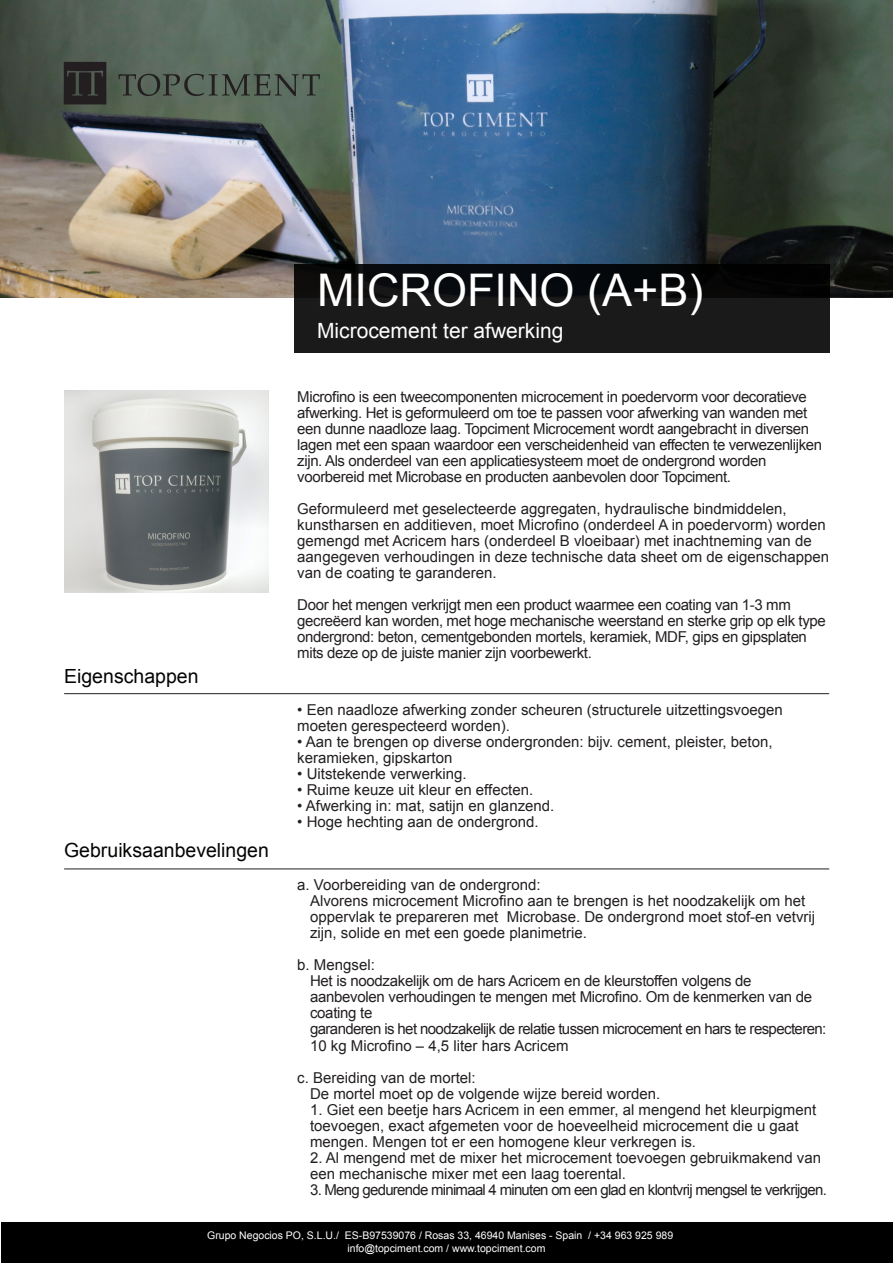
<style>
.page{position:relative;width:893px;height:1263px;background:#fff}
.page>*{position:absolute;margin:0;border:0;box-sizing:border-box;transform-origin:0 0}
.t1{font:45px "Arial";color:#fff}
.t2{font:21px "Arial";color:#fff}
.t3{font:19.5px "Arial";color:#040503}
.cuerpo_texto{font:15px/16px "Arial";color:#231f20}
.cuerpo_texto-2{font:15px/16px "Arial";letter-spacing:-.025em;color:#231f20}
.cuerpo_texto-3{font:15px/16px "Arial";letter-spacing:-.02em;color:#231f20}
.cuerpo_texto-4{font:15px "Arial";letter-spacing:-.04em;color:#231f20}
.cuerpo_texto-5{font:15px "Arial";letter-spacing:-.05em;color:#231f20}
.t4{font:10.5px "Arial";color:#fff}
</style>
<div class="page">
<div style="left:1px;top:1222px;width:892px;height:41px;background:#000"></div>
<img style="left:64px;top:391px;width:205px;height:202px">
<img style="left:0;top:0;width:893px;height:298px">
<div style="left:294px;top:264px;width:535px;height:88px;background:linear-gradient(to bottom,#050709,#20201f)"></div>
<svg style="left:118px;top:74px;width:202px;height:22px;background:#4d594f"></svg>
<svg style="left:64px;top:62px;width:42px;height:42px;background:#282626"></svg>
<hr style="left:64px;top:693px;width:765px;height:1px;background:#231f20">
<hr style="left:64px;top:868px;width:765px;height:1px;background:#231f20">
<p class="t1" style="left:317px;top:261px;width:388px">MICROFINO (A+B)</p>
<p class="t2" style="left:317px;top:317px;width:248px">Microcement ter afwerking</p>
<p class="t3" style="left:64px;top:664px;width:136px">Eigenschappen</p>
<p class="t3" style="left:64px;top:837px;width:206px">Gebruiksaanbevelingen</p>
<p class="cuerpo_texto-2" style="left:297px;top:388px;width:526px">Microfino is een tweecomponenten microcement in poedervorm voor decoratieve afwerking. Het is geformuleerd om toe te passen voor afwerking van wanden met een dunne naadloze laag. Topciment Microcement wordt aangebracht in diversen lagen met een spaan waardoor een verscheidenheid van effecten te verwezenlijken zijn. Als onderdeel van een applicatiesysteem moet de ondergrond worden voorbereid met Microbase en producten aanbevolen door Topciment.</p>
<p class="cuerpo_texto" style="left:297px;top:501px;width:533px">Geformuleerd met geselecteerde aggregaten, hydraulische bindmiddelen, kunstharsen en additieven, moet Microfino (onderdeel A in poedervorm) worden gemengd met Acricem hars (onderdeel B vloeibaar) met inachtneming van de aangegeven verhoudingen in deze technische data sheet om de eigenschappen van de coating te garanderen.</p>
<p class="cuerpo_texto-2" style="left:297px;top:597px;width:530px">Door het mengen verkrijgt men een product waarmee een coating van 1-3 mm gecreëerd kan worden, met hoge mechanische weerstand en sterke grip op elk type ondergrond: beton, cementgebonden mortels, keramiek, MDF, gips en gipsplaten mits deze op de juiste manier zijn voorbewerkt.</p>
<p class="cuerpo_texto" style="left:297px;top:702px;width:487px">• Een naadloze afwerking zonder scheuren (structurele uitzettingsvoegen moeten gerespecteerd worden).</p>
<p class="cuerpo_texto" style="left:297px;top:734px;width:477px">• Aan te brengen op diverse ondergronden: bijv. cement, pleister, beton, keramieken, gipskarton</p>
<p class="cuerpo_texto" style="left:297px;top:766px;width:171px">• Uitstekende verwerking.</p>
<p class="cuerpo_texto" style="left:297px;top:782px;width:237px">• Ruime keuze uit kleur en effecten.</p>
<p class="cuerpo_texto" style="left:297px;top:798px;width:259px">• Afwerking in: mat, satijn en glanzend.</p>
<p class="cuerpo_texto" style="left:297px;top:814px;width:243px">• Hoge hechting aan de ondergrond.</p>
<p class="cuerpo_texto" style="left:297px;top:877px;width:245px">a. Voorbereiding van de ondergrond:</p>
<p class="cuerpo_texto" style="left:310px;top:893px;width:507px">Alvorens microcement Microfino aan te brengen is het noodzakelijk om het oppervlak te prepareren met Microbase. De ondergrond moet stof-en vetvrij zijn, solide en met een goede planimetrie.</p>
<p class="cuerpo_texto" style="left:297px;top:957px;width:79px">b. Mengsel:</p>
<p class="cuerpo_texto-3" style="left:310px;top:973px;width:504px">Het is noodzakelijk om de hars Acricem en de kleurstoffen volgens de aanbevolen verhoudingen te mengen met Microfino. Om de kenmerken van de coating te</p>
<p class="cuerpo_texto-4" style="left:310px;top:1019px;width:518px">garanderen is het noodzakelijk de relatie tussen microcement en hars te respecteren:</p>
<p class="cuerpo_texto" style="left:310px;top:1037px;width:260px">10 kg Microfino – 4,5 liter hars Acricem</p>
<p class="cuerpo_texto" style="left:297px;top:1069px;width:180px">c. Bereiding van de mortel:</p>
<p class="cuerpo_texto" style="left:310px;top:1085px;width:352px">De mortel moet op de volgende wijze bereid worden.</p>
<p class="cuerpo_texto" style="left:310px;top:1101px;width:508px">1. Giet een beetje hars Acricem in een emmer, al mengend het kleurpigment toevoegen, exact afgemeten voor de hoeveelheid microcement die u gaat mengen. Mengen tot er een homogene kleur verkregen is.</p>
<p class="cuerpo_texto" style="left:310px;top:1150px;width:513px">2. Al mengend met de mixer het microcement toevoegen gebruikmakend van een mechanische mixer met een laag toerental.</p>
<p class="cuerpo_texto-5" style="left:310px;top:1180px;width:518px">3. Meng gedurende minimaal 4 minuten om een glad en klontvrij mengsel te verkrijgen.</p>
<p class="t4" style="left:207px;top:1228px;width:468px">Grupo Negocios PO, S.L.U./ ES-B97539076 / Rosas 33, 46940 Manises - Spain / +34 963 925 989</p>
<p class="t4" style="left:347px;top:1241px;width:199px">info@topciment.com / www.topciment.com</p>
</div>
